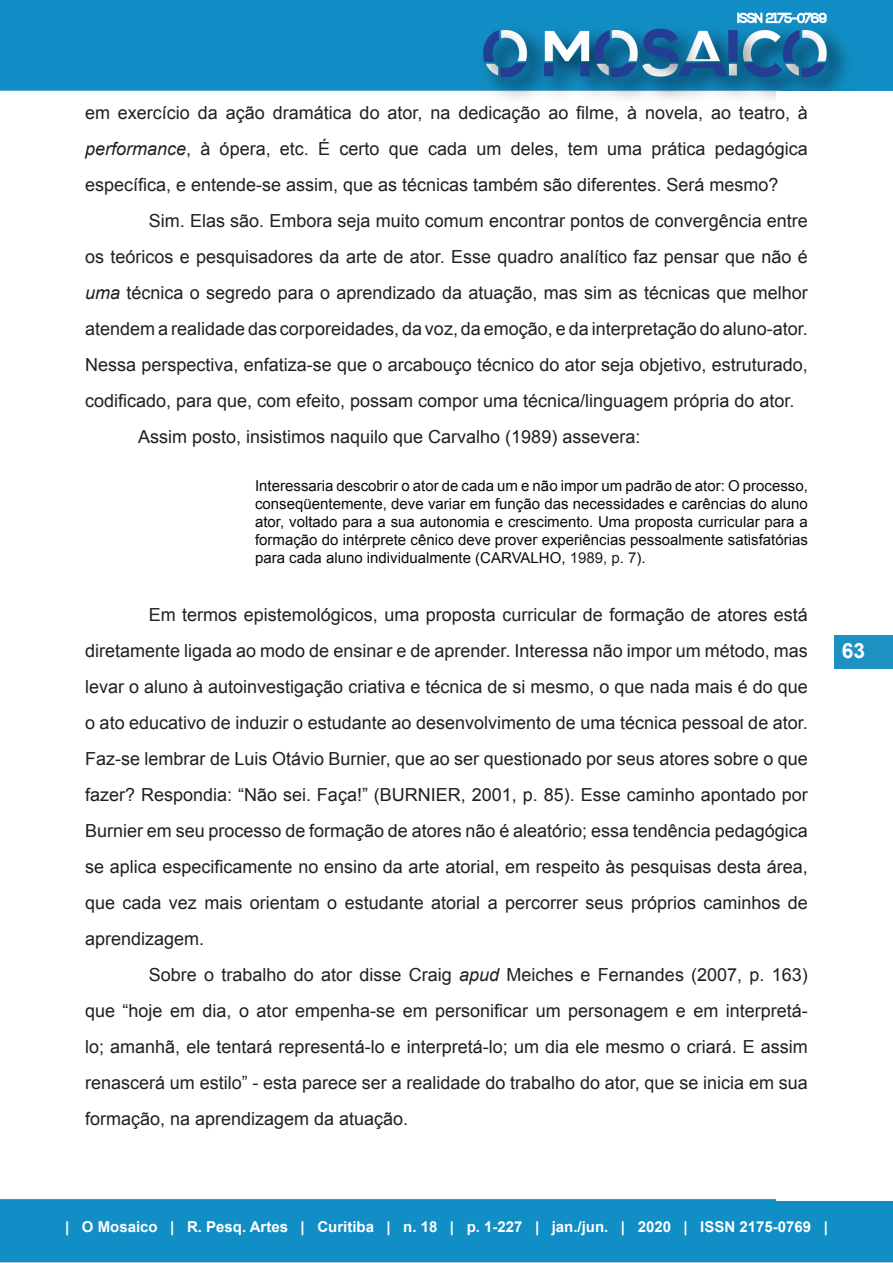
<style>
.page{position:relative;width:893px;height:1263px;background:#fff}
.page>*{position:absolute;margin:0;border:0;box-sizing:border-box;transform-origin:0 0}
.t1{font:700 21px "Arial";color:#fff}
.Corpo{font:18px/36px "Arial";color:#231f20;text-align:justify}
.citação{font:15px/18px "Arial";color:#0a0a0a;text-align:justify}
.t2{font:700 15px "Arial";color:#fff}
.s1{font-style:italic}
.s2{color:#231f20}
</style>
<div class="page">
<img style="left:0;top:0;width:893px;height:1263px">
<div style="left:777px;top:92px;width:116px;height:1109px;background:#fff"></div>
<div style="left:834px;top:635px;width:59px;height:33px;background:#1e91c3"></div>
<p class="Corpo" style="left:85px;top:95px;width:724px">em exercício da ação dramática do ator, na dedicação ao filme, à novela, ao teatro, à <span class="s1">performance</span>, à ópera, etc. É certo que cada um deles, tem uma prática pedagógica específica, e entende-se assim, que as técnicas também são diferentes. Será mesmo?</p>
<p class="Corpo" style="left:85px;top:203px;width:724px;text-indent:64px">Sim. Elas são. Embora seja muito comum encontrar pontos de convergência entre os teóricos e pesquisadores da arte de ator. Esse quadro analítico faz pensar que não é <span class="s1">uma</span> técnica o segredo para o aprendizado da atuação, mas sim as técnicas que melhor atendem a realidade das corporeidades, da voz, da emoção, e da interpretação do aluno-ator.<br>Nessa perspectiva, enfatiza-se que o arcabouço técnico do ator seja objetivo, estruturado, codificado, para que, com efeito, possam compor uma técnica/linguagem própria do ator.</p>
<p class="Corpo" style="left:138px;top:419px;width:504px">Assim posto, insistimos naquilo que Carvalho (1989) assevera:</p>
<p class="citação" style="left:255px;top:477px;width:554px">Interessaria descobrir o ator de cada um e não impor um padrão de ator: O processo, conseqüentemente, deve variar em função das necessidades e carências do aluno ator, voltado para a sua autonomia e crescimento. Uma proposta curricular para a formação do intérprete cênico deve prover experiências pessoalmente satisfatórias para cada aluno individualmente (CARVALHO, <span class="s2">1989, p. 7</span>).</p>
<p class="Corpo" style="left:85px;top:596px;width:724px;text-indent:64px">Em termos epistemológicos, uma proposta curricular de formação de atores está diretamente ligada ao modo de ensinar e de aprender. Interessa não impor um método, mas levar o aluno à autoinvestigação criativa e técnica de si mesmo, o que nada mais é do que o ato educativo de induzir o estudante ao desenvolvimento de uma técnica pessoal de ator.<br>Faz-se lembrar de Luis Otávio Burnier, que ao ser questionado por seus atores sobre o que fazer? Respondia: “Não sei. Faça!” (BURNIER, 2001, p. 85). Esse caminho apontado por Burnier em seu processo de formação de atores não é aleatório; essa tendência pedagógica se aplica especificamente no ensino da arte atorial, em respeito às pesquisas desta área, que cada vez mais orientam o estudante atorial a percorrer seus próprios caminhos de aprendizagem.</p>
<p class="Corpo" style="left:85px;top:956px;width:724px;text-indent:64px">Sobre o trabalho do ator disse Craig <span class="s1">apud</span> Meiches e Fernandes (2007, p. 163) que “hoje em dia, o ator empenha-se em personificar um personagem e em interpretá&shy;lo; amanhã, ele tentará representá-lo e interpretá-lo; um dia ele mesmo o criará. E assim renascerá um estilo” - esta parece ser a realidade do trabalho do ator, que se inicia em sua formação, na aprendizagem da atuação.</p>
<p class="t1" style="left:842px;top:636px;width:25px">63</p>
<p class="t2" style="left:65px;top:1217px;width:764px">| O Mosaico | R. Pesq. Artes | Curitiba | n. 18 | p. 1-227 | jan./jun. | 2020 | ISSN 2175-0769 |</p>
</div>
